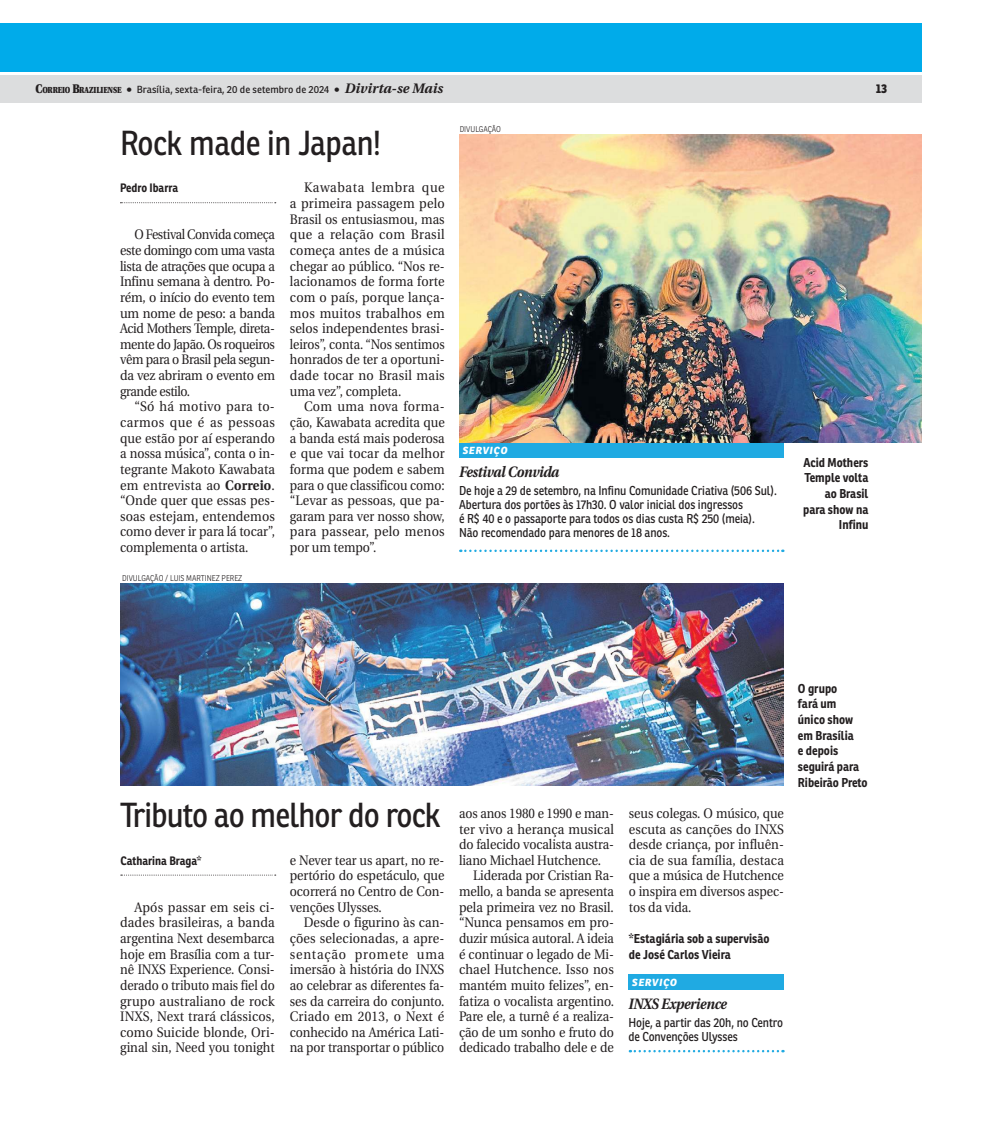
<style>
.page{position:relative;width:989px;height:1124px;background:#fff}
.page>*{position:absolute;margin:0;border:0;box-sizing:border-box;transform-origin:0 0}
.t1{font:33.75px "Ronnia";letter-spacing:-.03em;color:#231f20;scale:.9 1}
.t2{font:italic 700 15px "Utopia";letter-spacing:-.02em;color:#231f20;scale:.9 1}
.t3{font:13.75px/15.6px "Utopia";letter-spacing:-.005em;color:#231f20;text-align:justify;scale:.92 1}
.t4{font:13.75px/15.6px "Utopia";letter-spacing:-.005em;color:#231f20;text-align:justify;scale:.9 1}
.t5{font:13.75px/15.6px "Utopia";letter-spacing:-.005em;color:#231f20;text-align:justify;scale:.89 1}
.t6{font:13.75px/15.6px "Utopia";letter-spacing:-.005em;color:#231f20;text-align:justify;scale:.91 1}
.t7{font:13.75px "Utopia";letter-spacing:-.005em;color:#231f20;scale:.88 1}
.t8{font:12.5px/13.8px "Ronnia";letter-spacing:-.01em;color:#231f20;scale:.9 1}
.t9{font:700 12.5px/15.6px "Ronnia";color:#231f20;scale:.9 1}
.t10{font:800 12.5px "Ronnia";color:#231f20;scale:.9 1}
.t11{font:700 11.88px "Ronnia";color:#231f20;scale:.9 1}
.t12{font:10px "Ronnia";letter-spacing:.005em;color:#231f20}
.t13{font:italic 800 10px "Ronnia";letter-spacing:.075em;color:#fff}
.t14{font:300 8.12px "Ronnia";color:#231f20;scale:.9 1}
.s1{font-family:"Utopia";font-weight:900;font-size:12.5px}
.s2{font-family:"Utopia";font-weight:900;font-size:8.75px}
.s3{font-family:"Utopia";font-weight:700;font-style:italic;font-size:13.75px}
.s4{font-weight:700}
</style>
<div class="page">
<div style="left:0;top:75px;width:921px;height:28px;background:#dcddde"></div>
<div style="left:0;top:23px;width:921px;height:49px;background:#00abea"></div>
<div style="left:459px;top:442px;width:324px;height:16px;background:#20aae2"></div>
<div style="left:628px;top:974px;width:155px;height:15px;background:#20aae2"></div>
<svg style="left:460px;top:549px;width:323px;height:3px"></svg>
<svg style="left:630px;top:1049px;width:153px;height:3px"></svg>
<img style="left:459px;top:135px;width:462px;height:307px">
<svg style="left:120px;top:202px;width:156px;height:1px"></svg>
<img style="left:120px;top:583px;width:663px;height:202px">
<svg style="left:121px;top:874px;width:155px;height:1px"></svg>
<p class="t12" style="left:36px;top:85px;width:409px"><span class="s1">C</span><span class="s2">ORREIO</span> <span class="s1">B</span><span class="s2">RAZILIENSE</span> <span class="s1">•</span> Brasília, sexta-feira, 20 de setembro de 2024 <span class="s1">•</span> <span class="s3">Divirta-se Mais</span></p>
<p class="t10" style="left:876px;top:84px;width:14px">13</p>
<h1 class="t1" style="left:120px;top:129px;width:291px">Rock made in Japan!</h1>
<p class="t11" style="left:120px;top:183px;width:66px">Pedro Ibarra</p>
<p class="t3" style="left:290px;top:181px;width:170px;text-indent:14px">Kawabata lembra que a primeira passagem pelo Brasil os entusiasmou, mas que a relação com Brasil começa antes de a música chegar ao público. “Nos re&shy;lacionamos de forma forte com o país, porque lança&shy;mos muitos trabalhos em selos independentes brasi&shy;leiros”, conta. “Nos sentimos honrados de ter a oportuni&shy;dade tocar no Brasil mais uma vez”, completa.</p>
<p class="t3" style="left:290px;top:400px;width:170px;text-indent:14px">Com uma nova forma&shy;ção, Kawabata acredita que a banda está mais poderosa e que vai tocar da melhor forma que podem e sabem para o que classificou como: “Levar as pessoas, que pa&shy;garam para ver nosso show, para passear, pelo menos por um tempo”.</p>
<p class="t5" style="left:120px;top:228px;width:175px;text-indent:14px">O Festival Convida começa este domingo com uma vasta lista de atrações que ocupa a Infinu semana à dentro. Po&shy;rém, o início do evento tem um nome de peso: a banda Acid Mothers Temple, direta&shy;mente do Japão. Os roqueiros vêm para o Brasil pela segun&shy;da vez abriram o evento em grande estilo.</p>
<p class="t3" style="left:120px;top:400px;width:170px;text-indent:14px">“Só há motivo para to&shy;carmos que é as pessoas que estão por aí esperando a nossa música”, conta o in&shy;tegrante Makoto Kawabata em entrevista ao <span class="s4">Correio</span>. “Onde quer que essas pes&shy;soas estejam, entendemos como dever ir para lá tocar”, complementa o artista.</p>
<p class="t14" style="left:122px;top:573px;width:135px">DIVULGAÇÃO / LUIS MARTINEZ PEREZ</p>
<p class="t14" style="left:460px;top:125px;width:47px">DIVULGAÇÃO</p>
<p class="t13" style="left:463px;top:447px;width:46px">SERVIÇO</p>
<p class="t2" style="left:459px;top:466px;width:113px">Festival Convida</p>
<p class="t8" style="left:459px;top:485px;width:355px">De hoje a 29 de setembro, na Infinu Comunidade Criativa (506 Sul).<br>Abertura dos portões às 17h30. O valor inicial dos ingressos<br>é R$ 40 e o passaporte para todos os dias custa R$ 250 (meia).<br>Não recomendado para menores de 18 anos.</p>
<p class="t9" style="left:803px;top:455px;width:74px;text-align:right">Acid Mothers<br>Temple volta ao Brasil para show na<br>Infinu</p>
<h1 class="t1" style="left:120px;top:800px;width:358px">Tributo ao melhor do rock</h1>
<p class="t11" style="left:120px;top:855px;width:92px">Catharina Braga*</p>
<p class="t4" style="left:290px;top:853px;width:173px">e Never tear us apart, no re&shy;pertório do espetáculo, que ocorrerá no Centro de Con&shy;venções Ulysses.</p>
<p class="t6" style="left:290px;top:915px;width:171px;text-indent:14px">Desde o figurino às can&shy;ções selecionadas, a apre&shy;sentação promete uma imersão à história do INXS ao celebrar as diferentes fa&shy;ses da carreira do conjunto.<br>Criado em 2013, o Next é conhecido na América Lati&shy;na por transportar o público</p>
<p class="t3" style="left:120px;top:900px;width:169px;text-indent:14px">Após passar em seis ci&shy;dades brasileiras, a banda argentina Next desembarca hoje em Brasília com a tur&shy;nê INXS Experience. Consi&shy;derado o tributo mais fiel do grupo australiano de rock INXS, Next trará clássicos, como Suicide blonde, Ori&shy;ginal sin, Need you tonight</p>
<p class="t5" style="left:459px;top:806px;width:176px">aos anos 1980 e 1990 e man-</p>
<p class="t3" style="left:459px;top:822px;width:170px">ter vivo a herança musical</p>
<p class="t4" style="left:459px;top:837px;width:174px">do falecido vocalista austra-</p>
<p class="t4" style="left:459px;top:853px;width:159px">liano Michael Hutchence.</p>
<p class="t4" style="left:473px;top:869px;width:158px">Liderada por Cristian Ra-</p>
<p class="t4" style="left:459px;top:884px;width:174px">mello, a banda se apresenta</p>
<p class="t4" style="left:459px;top:900px;width:174px">pela primeira vez no Brasil.</p>
<p class="t6" style="left:459px;top:915px;width:172px">“Nunca pensamos em pro-</p>
<p class="t7" style="left:459px;top:932px;width:178px">duzir música autoral. A ideia</p>
<p class="t4" style="left:459px;top:947px;width:174px">é continuar o legado de Mi-</p>
<p class="t3" style="left:459px;top:962px;width:170px">chael Hutchence. Isso nos</p>
<p class="t6" style="left:459px;top:978px;width:172px">mantém muito felizes”, en-</p>
<p class="t4" style="left:459px;top:994px;width:174px">fatiza o vocalista argentino.</p>
<p class="t4" style="left:459px;top:1009px;width:174px">Pare ele, a turnê é a realiza-</p>
<p class="t4" style="left:459px;top:1025px;width:174px">ção de um sonho e fruto do</p>
<p class="t4" style="left:459px;top:1040px;width:174px">dedicado trabalho dele e de</p>
<p class="t4" style="left:629px;top:806px;width:174px">seus colegas. O músico, que escuta as canções do INXS desde criança, por influên&shy;cia de sua família, destaca que a música de Hutchence o inspira em diversos aspec&shy;tos da vida.</p>
<p class="t9" style="left:629px;top:931px;width:158px">*Estagiária sob a supervisão de José Carlos Vieira</p>
<p class="t13" style="left:632px;top:978px;width:46px">SERVIÇO</p>
<p class="t2" style="left:628px;top:997px;width:111px">INXS Experience</p>
<p class="t8" style="left:628px;top:1016px;width:173px">Hoje, a partir das 20h, no Centro de Convenções Ulysses</p>
<p class="t9" style="left:798px;top:681px;width:79px">O grupo<br>fará um<br>único show em Brasília<br>e depois seguirá para<br>Ribeirão Preto</p>
</div>
